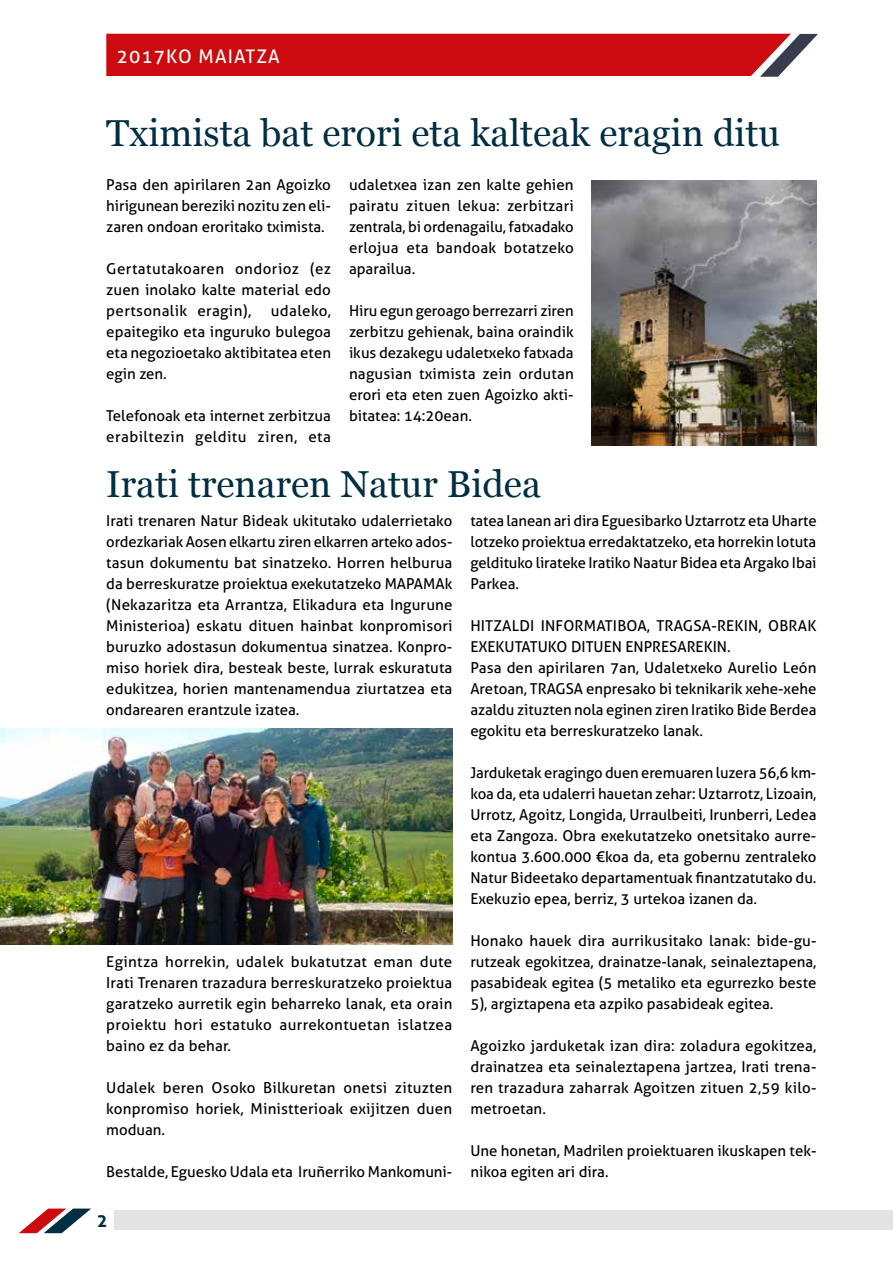
<style>
.page{position:relative;width:893px;height:1263px;background:#fff}
.page>*{position:absolute;margin:0;border:0;box-sizing:border-box;transform-origin:0 0}
.t1{font:37.5px "Georgia";color:#002e42}
.t2{font:18.75px "Aller";letter-spacing:.06em;color:#fff}
.t3{font:700 18px "Aller";color:#002e42}
.t4{font:15px/21px "Aller";color:#000;text-align:justify}
</style>
<div class="page">
<div style="left:115px;top:1211px;width:778px;height:19px;background:#e3e3e3"></div>
<svg style="left:19px;top:1208px;width:72px;height:25px"></svg>
<svg style="left:106px;top:34px;width:712px;height:43px;background:#ca1b1f"></svg>
<img style="left:592px;top:181px;width:224px;height:264px">
<img style="left:0;top:728px;width:453px;height:216px">
<p class="t2" style="left:117px;top:45px;width:165px">2017ko maiatza</p>
<h1 class="t1" style="left:106px;top:111px;width:675px">Tximista bat erori eta kalteak eragin ditu</h1>
<p class="t4" style="left:106px;top:174px;width:226px">Pasa den apirilaren 2an Agoizko hirigunean bereziki nozitu zen eli&shy;zaren ondoan eroritako tximista.</p>
<p class="t4" style="left:106px;top:258px;width:226px">Gertatutakoaren ondorioz (ez zuen inolako kalte material edo pertsonalik eragin),</p>
<p class="t4" style="left:106px;top:300px;width:226px;text-indent:164px">udaleko, epaitegiko eta inguruko bulegoa eta negozioetako aktibitatea eten egin zen.</p>
<p class="t4" style="left:106px;top:405px;width:226px">Telefonoak eta internet zerbitzua erabiltezin gelditu ziren, eta</p>
<p class="t4" style="left:349px;top:174px;width:226px">udaletxea izan zen kalte gehien pairatu zituen lekua: zerbitzari zentrala, bi ordenagailu, fatxadako erlojua eta bandoak botatzeko aparailua.</p>
<p class="t4" style="left:349px;top:300px;width:226px">Hiru egun geroago berrezarri ziren zerbitzu gehienak, baina oraindik ikus dezakegu udaletxeko fatxada nagusian tximista zein ordutan erori eta eten zuen Agoizko akti&shy;bitatea: 14:20ean.</p>
<h1 class="t1" style="left:106px;top:462px;width:436px">Irati trenaren Natur Bidea</h1>
<p class="t4" style="left:106px;top:510px;width:348px">I rati trenaren Natur Bideak ukitutako udalerrietako ordezkariak Aosen elkartu ziren elkarren arteko ados&shy;tasun dokumentu bat sinatzeko. Horren helburua da berreskuratze proiektua exekutatzeko MAPAMAk (Nekazaritza eta Arrantza, Elikadura eta I ngurune Ministerioa) eskatu dituen hainbat konpromisori buruzko adostasun dokumentua sinatzea. Konpro&shy;miso horiek dira, besteak beste, lurrak eskuratuta edukitzea, horien mantenamendua ziurtatzea eta ondarearen erantzule izatea.</p>
<p class="t4" style="left:106px;top:951px;width:348px">Egintza horrekin, udalek bukatutzat eman dute I rati Trenaren trazadura berreskuratzeko proiektua garatzeko aurretik egin beharreko lanak, eta orain proiektu hori estatuko aurrekontuetan islatzea baino ez da behar.</p>
<p class="t4" style="left:106px;top:1077px;width:347px">U dalek beren Osoko Bilkuretan onetsi zituzten konpromiso horiek, Ministterioak exijitzen duen moduan.</p>
<p class="t4" style="left:106px;top:1161px;width:348px">Bestalde, Eguesko Udala eta I ruñerriko Mankomuni-</p>
<p class="t3" style="left:97px;top:1209px;width:12px">2</p>
<p class="t4" style="left:470px;top:510px;width:348px">tatea lanean ari dira Eguesibarko Uztarrotz eta U harte lotzeko proiektua erredaktatzeko, eta horrekin lotuta geldituko lirateke I ratiko Naatur Bidea eta Argako I bai Parkea.</p>
<p class="t4" style="left:470px;top:615px;width:32px">HITZALDI</p>
<p class="t4" style="left:470px;top:615px;width:338px;text-indent:70px">I NFORMATI BOA, TRAGSA-REKI N, OBRAK<br>EXEKUTATUKO</p>
<p class="t4" style="left:470px;top:636px;width:348px;text-align:left;text-indent:101px">DITU EN ENPRESAREKI N.<br>Pasa den apirilaren 7an, U daletxeko Aurelio León Aretoan, TRAGSA enpresako bi teknikarik xehe-xehe azaldu zituzten nola eginen ziren I ratiko Bide Berdea egokitu eta berreskuratzeko lanak.</p>
<p class="t4" style="left:470px;top:762px;width:348px">Jarduketak eragingo duen eremuaren luzera 56,6 km&shy;koa da, eta udalerri hauetan zehar: Uztarrotz, Lizoain, U rrotz, Agoitz, Longida, U rraulbeiti, I runberri, Ledea eta Zangoza. Obra exekutatzeko onetsitako aurre&shy;kontua 3.600.000 €koa da, eta gobernu zentraleko Natur Bideetako departamentuak finantzatutako du.<br>Exekuzio epea, berriz, 3 urtekoa izanen da.</p>
<p class="t4" style="left:470px;top:930px;width:348px">Honako hauek dira aurrikusitako lanak: bide-gu&shy;rutzeak egokitzea, drainatze-lanak, seinaleztapena, pasabideak egitea (5 metaliko eta egurrezko beste 5), argiztapena eta azpiko pasabideak egitea.</p>
<p class="t4" style="left:470px;top:1035px;width:348px">Agoizko jarduketak izan dira: zoladura egokitzea, drainatzea eta seinaleztapena jartzea, I rati trena&shy;ren trazadura zaharrak Agoitzen zituen 2,59 kilo&shy;metroetan.</p>
<p class="t4" style="left:470px;top:1140px;width:348px">U ne honetan, Madrilen proiektuaren ikuskapen tek&shy;nikoa egiten ari dira.</p>
</div>
